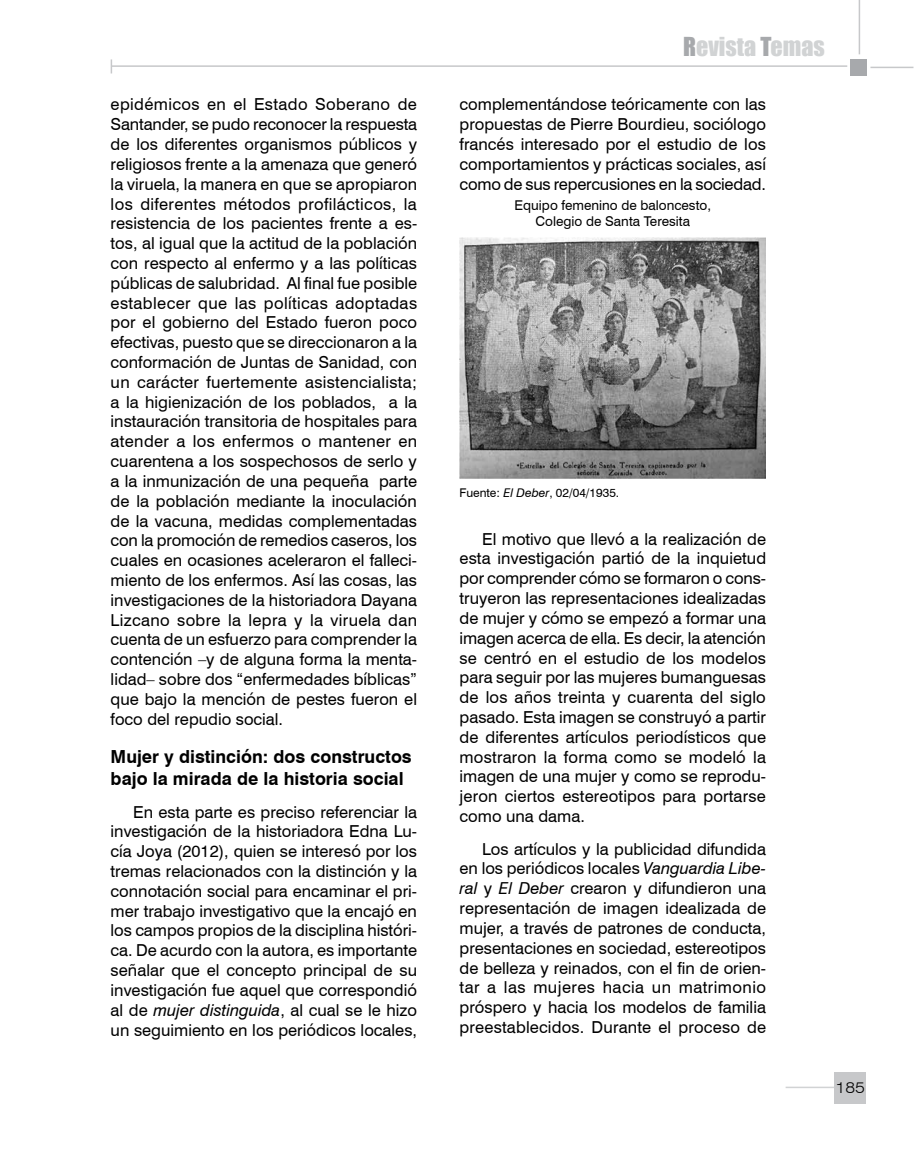
<style>
.page{position:relative;width:915px;height:1149px;background:#fff}
.page>*{position:absolute;margin:0;border:0;box-sizing:border-box;transform-origin:0 0}
.t1{font:24px "Impact";color:#d1d3d4}
.t2{font:700 18px/21.6px "Swiss 721 BT";color:#000}
.t3{font:16.5px/19.8px "Swiss 721 BT";color:#000;text-align:justify}
.t4{font:300 expanded 15px "Swiss 721 BT";color:#000}
.t5{font:13.5px/16.2px "Swiss 721 BT";color:#000;text-align:center}
.t6{font:12px "Swiss 721 BT";color:#000}
.s1{font-style:italic}
.s2{color:#a7a9ac}
</style>
<div class="page">
<hr style="left:785px;top:1086px;width:67px;height:1px;background:#d1d3d4">
<div style="left:833px;top:1071px;width:32px;height:32px;background:#c7c8ca"></div>
<hr style="left:112px;top:65px;width:735px;height:2px;background:#c7c8ca">
<hr style="left:870px;top:67px;width:43px;height:1px;background:#c7c8ca">
<div style="left:849px;top:59px;width:17px;height:17px;background:#a7a9ac"></div>
<hr style="left:858px;top:0;width:1px;height:54px;background:#c7c8ca">
<svg style="left:111px;top:59px;width:1px;height:14px"></svg>
<img style="left:459px;top:237px;width:306px;height:242px">
<p class="t3" style="left:111px;top:94px;width:308px">epidémicos en el Estado Soberano de Santander, se pudo reconocer la respuesta de los diferentes organismos públicos y religiosos frente a la amenaza que generó la viruela, la manera en que se apropiaron los diferentes métodos profilácticos, la resistencia de los pacientes frente a es&shy;tos, al igual que la actitud de la población con respecto al enfermo y a las políticas públicas de salubridad. Al final fue posible establecer que las políticas adoptadas por el gobierno del Estado fueron poco efectivas, puesto que se direccionaron a la conformación de Juntas de Sanidad, con un carácter fuertemente asistencialista; a la higienización de los poblados, a la instauración transitoria de hospitales para atender a los enfermos o mantener en cuarentena a los sospechosos de serlo y a la inmunización de una pequeña parte de la población mediante la inoculación de la vacuna, medidas complementadas con la promoción de remedios caseros, los cuales en ocasiones aceleraron el falleci&shy;miento de los enfermos. Así las cosas, las investigaciones de la historiadora Dayana Lizcano sobre la lepra y la viruela dan cuenta de un esfuerzo para comprender la contención –y de alguna forma la menta&shy;lidad– sobre dos “enfermedades bíblicas” que bajo la mención de pestes fueron el foco del repudio social.</p>
<p class="t2" style="left:111px;top:745px;width:302px">Mujer y distinción: dos constructos bajo la mirada de la historia social</p>
<p class="t3" style="left:111px;top:801px;width:308px;text-indent:23px">En esta parte es preciso referenciar la investigación de la historiadora Edna Lu&shy;cía Joya (2012), quien se interesó por los tremas relacionados con la distinción y la connotación social para encaminar el pri&shy;mer trabajo investigativo que la encajó en los campos propios de la disciplina históri&shy;ca. De acurdo con la autora, es importante señalar que el concepto principal de su investigación fue aquel que correspondió al de <span class="s1">mujer distinguida</span>, al cual se le hizo un seguimiento en los periódicos locales,</p>
<h1 class="t1" style="left:683px;top:28px;width:143px"><span class="s2">R</span>evista <span class="s2">T</span>emas</h1>
<p class="t3" style="left:459px;top:94px;width:308px">complementándose teóricamente con las propuestas de Pierre Bourdieu, sociólogo francés interesado por el estudio de los comportamientos y prácticas sociales, así como de sus repercusiones en la sociedad.</p>
<p class="t5" style="left:514px;top:197px;width:198px">Equipo femenino de baloncesto,<br>Colegio de Santa Teresita</p>
<p class="t6" style="left:459px;top:485px;width:161px">Fuente: <span class="s1">El Deber</span>, 02/04/1935.</p>
<p class="t3" style="left:459px;top:528px;width:308px;text-indent:23px">El motivo que llevó a la realización de esta investigación partió de la inquietud por comprender cómo se formaron o cons&shy;truyeron las representaciones idealizadas de mujer y cómo se empezó a formar una imagen acerca de ella. Es decir, la atención se centró en el estudio de los modelos para seguir por las mujeres bumanguesas de los años treinta y cuarenta del siglo pasado. Esta imagen se construyó a partir de diferentes artículos periodísticos que mostraron la forma como se modeló la imagen de una mujer y como se reprodu&shy;jeron ciertos estereotipos para portarse como una dama.</p>
<p class="t3" style="left:459px;top:838px;width:308px;text-indent:23px">Los artículos y la publicidad difundida en los periódicos locales <span class="s1">Vanguardia Libe&shy;ral</span> y <span class="s1">El Deber</span> crearon y difundieron una representación de imagen idealizada de mujer, a través de patrones de conducta, presentaciones en sociedad, estereotipos de belleza y reinados, con el fin de orien&shy;tar a las mujeres hacia un matrimonio próspero y hacia los modelos de familia preestablecidos. Durante el proceso de</p>
<p class="t4" style="left:835px;top:1078px;width:31px">185</p>
</div>
